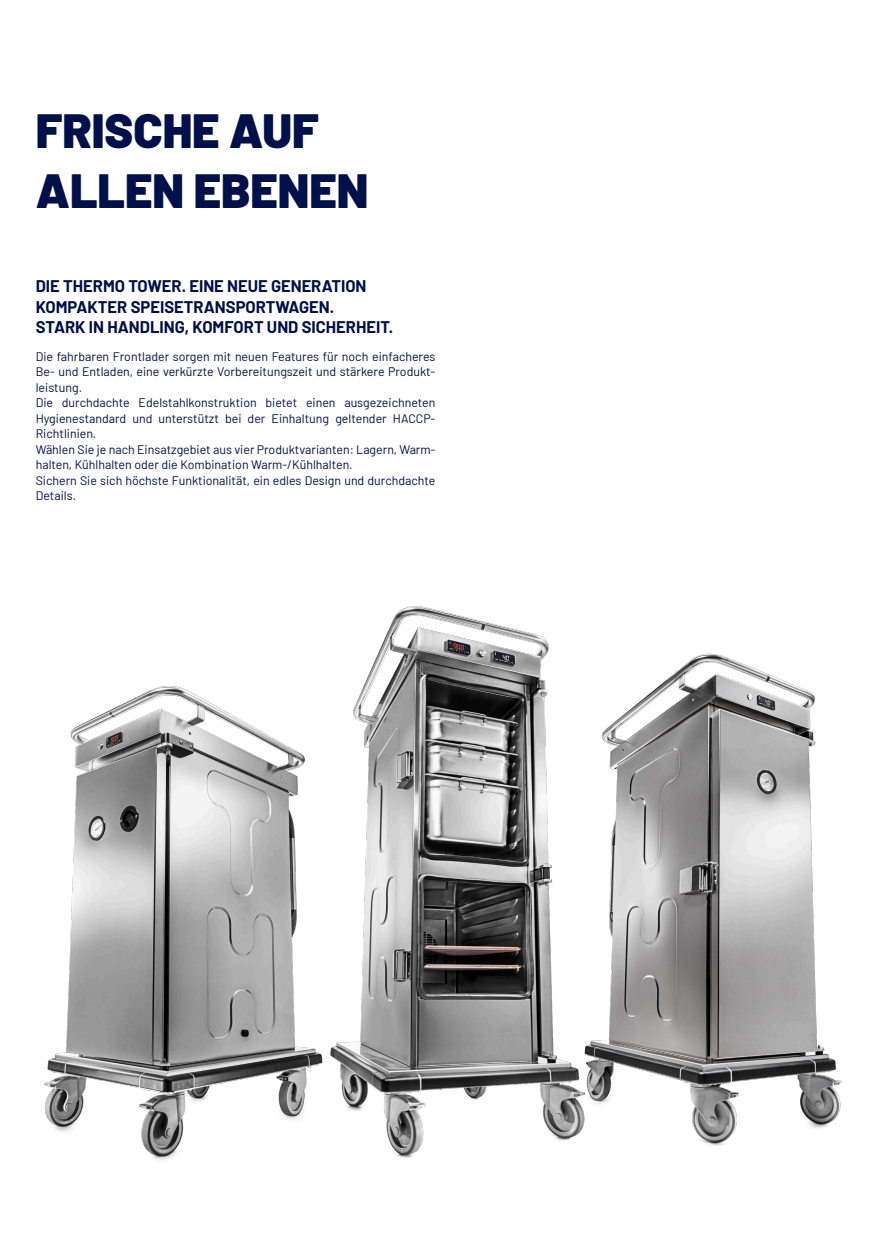
<style>
.page{position:relative;width:888px;height:1258px;background:#fff}
.page>*{position:absolute;margin:0;border:0;box-sizing:border-box;transform-origin:0 0}
.t1{font:900 48px/60px "Barlow";color:#00104a}
.t2{font:700 16.5px/20.7px "Barlow";color:#00104a}
.t3{font:12.3px/15.5px "Barlow";color:#00104a}
</style>
<div class="page">
<img style="left:44px;top:606px;width:798px;height:554px">
<h1 class="t1" style="left:36px;top:97px;width:334px">FRISCHE AUF<br>ALLEN EBENEN</h1>
<h2 class="t2" style="left:36px;top:274px;width:359px">DIE THERMO TOWER. EINE NEUE GENERATION<br>KOMPAKTER SPEISETRANSPORTWAGEN.<br>STARK IN HANDLING, KOMFORT UND SICHERHEIT.</h2>
<p class="t3" style="left:36px;top:348px;width:401px">Die fahrbaren Frontlader sorgen mit neuen Features für noch einfacheres Be- und Entladen, eine verkürzte Vorbereitungszeit und stärkere Produkt&shy;leistung.<br>Die durchdachte Edelstahlkonstruktion bietet einen ausgezeichneten Hygienestandard und unterstützt bei der Einhaltung geltender HACCP-Richtlinien.<br>Wählen Sie je nach Einsatzgebiet aus vier Produktvarianten: Lagern, Warm&shy;halten, Kühlhalten oder die Kombination Warm-/Kühlhalten.<br>Sichern Sie sich höchste Funktionalität, ein edles Design und durchdachte Details.</p>
</div>
